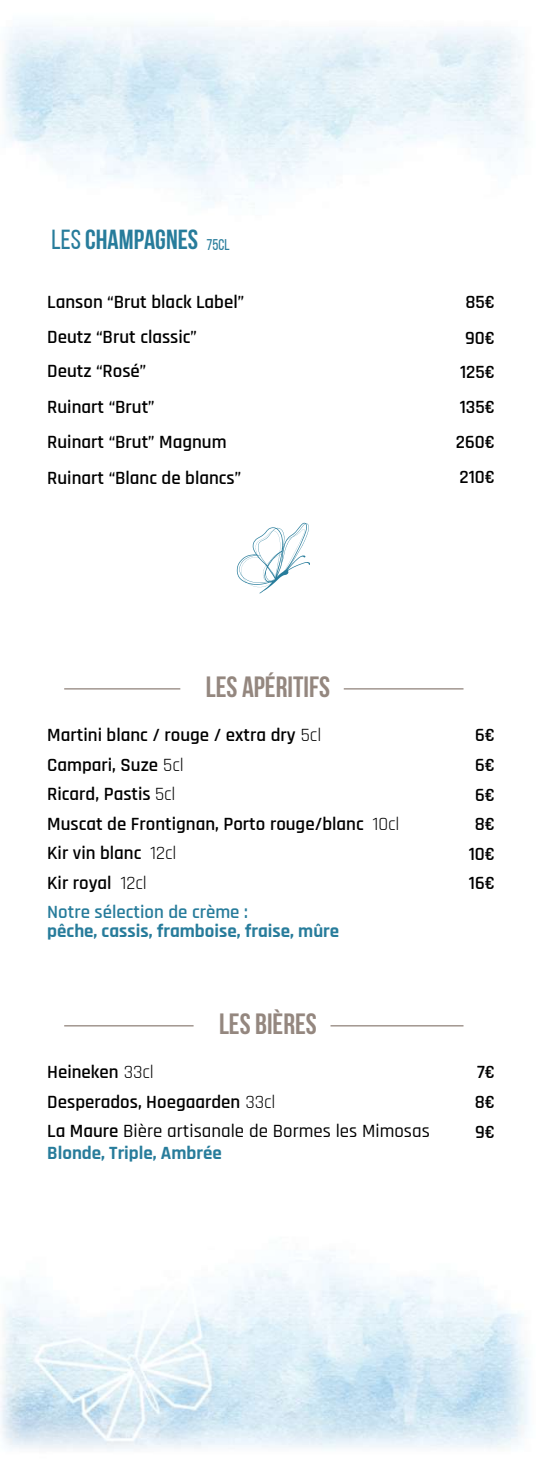
<style>
.page{position:relative;width:536px;height:1464px;background:#fff}
.page>*{position:absolute;margin:0;border:0;box-sizing:border-box;transform-origin:0 0}
.t1{font:700 29.22px "Bebas Neue";color:#94877f}
.t2{font:700 27.47px "Bebas Neue";color:#277c9b}
.t3{font:600 18.9px/35px "Rajdhani";color:#000}
.t4{font:700 18.9px "Rajdhani";color:#277c9b}
.t5{font:600 18.9px/29.6px "Rajdhani";color:#277c9b}
.t6{font:500 18.9px "Rajdhani";color:#000}
.s1{font-weight:400}
.s2{font-weight:400;font-size:15.4px}
.s3{color:#000}
.s4{font-weight:400;color:#000}
.s5{font-weight:600}
</style>
<div class="page">
<img style="left:1px;top:26px;width:528px;height:1424px">
<hr style="left:64px;top:688px;width:116px;height:1px;background:#94877f">
<hr style="left:64px;top:1025px;width:129px;height:1px;background:#94877f">
<hr style="left:343px;top:688px;width:120px;height:1px;background:#94877f">
<hr style="left:330px;top:1025px;width:133px;height:1px;background:#94877f">
<svg style="left:237px;top:522px;width:72px;height:71px"></svg>
<h2 class="t2" style="left:52px;top:229px;width:180px"><span class="s1">LES</span> CHAMPAGNES <span class="s2">75CL</span></h2>
<p class="t3" style="left:47px;top:285px;width:198px">Lanson “Brut black Label”<br>Deutz “Brut classic”<br>Deutz “Rosé”<br>Ruinart “Brut”</p>
<p class="t3" style="left:459px;top:285px;width:37px;text-align:justify">85€ 90€ 125€ 135€</p>
<p class="t3" style="left:47px;top:424px;width:181px">Ruinart “Brut” Magnum</p>
<p class="t3" style="left:456px;top:424px;width:41px">260€</p>
<p class="t3" style="left:47px;top:460px;width:195px">Ruinart “Blanc de blancs”</p>
<p class="t3" style="left:459px;top:460px;width:37px">210€</p>
<h1 class="t1" style="left:206px;top:674px;width:125px">LES APÉRITIFS</h1>
<p class="t3" style="left:47px;top:718px;width:275px">Martini blanc / rouge / extra dry <span class="s1">5cl</span></p>
<p class="t3" style="left:475px;top:718px;width:21px">6€</p>
<p class="t3" style="left:47px;top:747px;width:138px">Campari, Suze <span class="s1">5cl</span></p>
<p class="t3" style="left:475px;top:748px;width:21px">6€</p>
<p class="t3" style="left:47px;top:780px;width:353px;line-height:29.6px">Ricard, Pastis <span class="s1">5cl<br></span>Muscat de Frontignan, Porto rouge/blanc <span class="s1">10cl</span></p>
<p class="t3" style="left:474px;top:780px;width:22px;line-height:29.6px">6€<br>8€</p>
<p class="t5" style="left:47px;top:839px;width:202px"><span class="s3">Kir vin blanc</span> <span class="s4">12cl<br></span><span class="s3">Kir royal</span> <span class="s4">12cl<br></span>Notre sélection de crème :</p>
<p class="t4" style="left:47px;top:919px;width:293px">pêche, cassis, framboise, fraise, mûre</p>
<p class="t3" style="left:468px;top:839px;width:28px;line-height:29.6px">10€<br>16€</p>
<h1 class="t1" style="left:219px;top:1011px;width:99px">LES BIÈRES</h1>
<p class="t3" style="left:47px;top:1055px;width:108px">Heineken <span class="s1">33cl</span></p>
<p class="t3" style="left:477px;top:1055px;width:19px">7€</p>
<p class="t3" style="left:47px;top:1084px;width:230px">Desperados, Hoegaarden <span class="s1">33cl</span></p>
<p class="t3" style="left:474px;top:1085px;width:22px">8€</p>
<p class="t6" style="left:47px;top:1119px;width:384px"><span class="s5">La Maure</span> Bière artisanale de Bormes les Mimosas</p>
<p class="t3" style="left:475px;top:1114px;width:21px">9€</p>
<p class="t4" style="left:47px;top:1141px;width:176px">Blonde, Triple, Ambrée</p>
</div>
